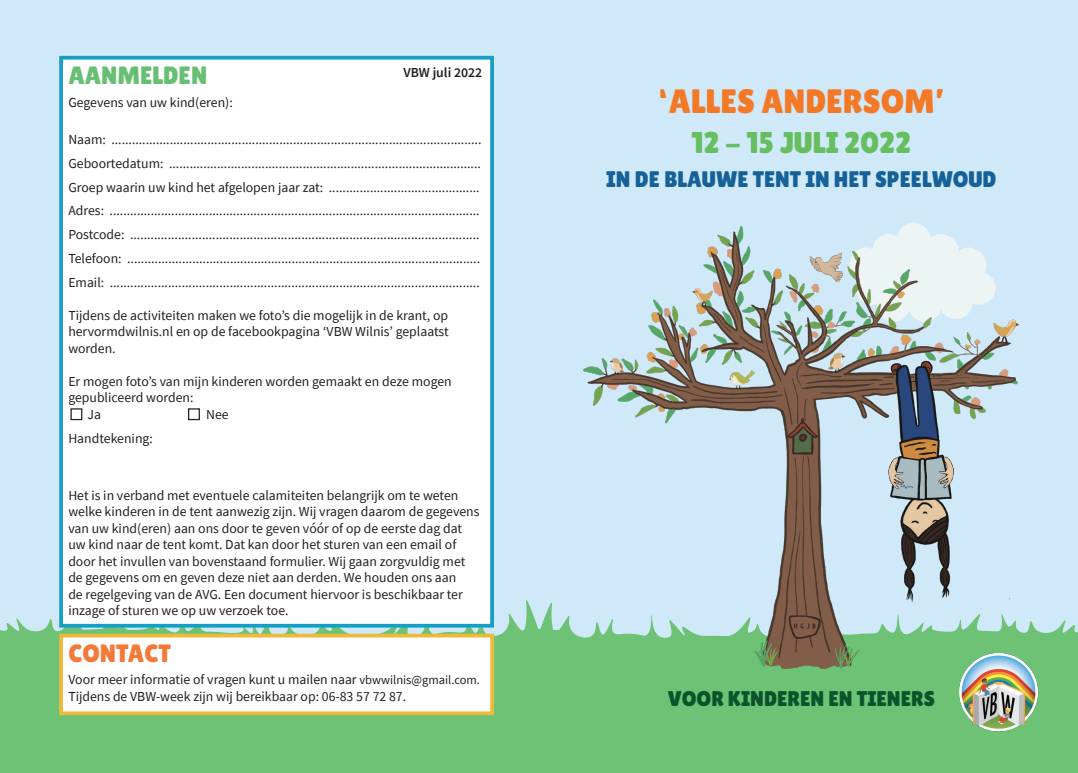
<style>
.page{position:relative;width:1078px;height:773px;background:#fff}
.page>*{position:absolute;margin:0;border:0;box-sizing:border-box;transform-origin:0 0}
.t1{font:33.75px "Lilita One";color:#f47927}
.t2{font:30px "Lilita One";color:#67be61}
.t3{font:25px "Lilita One";color:#66bf72}
.t4{font:25px "Lilita One";color:#f37939}
.t5{font:22.5px "Lilita One";color:#156198}
.t6{font:21.25px "Lilita One";color:#0b542b}
.t7{font:13.75px/16.5px "Source Sans Pro";color:#231f20}
.t8{font:600 13.75px "Source Sans Pro";color:#231f20}
.s1{font-size:12.5px}
</style>
<div class="page">
<div style="left:0;top:0;width:1077px;height:768px;background:#cfe9f8"></div>
<div style="left:540px;top:602px;width:537px;height:170px;background:#6ec275"></div>
<img style="left:583px;top:226px;width:434px;height:442px">
<img style="left:952px;top:653px;width:89px;height:80px">
<svg style="left:0;top:600px;width:539px;height:172px;background:#76c580"></svg>
<div style="left:535px;top:629px;width:12px;height:143px;background:#6ec275"></div>
<div style="left:59px;top:56px;width:435px;height:571px;background:#fff;border:4px solid #159fc5"></div>
<div style="left:188px;top:408px;width:12px;height:12px;border:1px solid #231f20"></div>
<div style="left:70px;top:408px;width:12px;height:12px;border:1px solid #231f20"></div>
<div style="left:59px;top:633px;width:435px;height:82px;background:#fff;border:4px solid #eeba3a"></div>
<div style="left:547px;top:630px;width:12px;height:142px;background:#6ec275"></div>
<p class="t3" style="left:68px;top:61px;width:140px">AANMELDEN</p>
<p class="t7" style="left:68px;top:94px;width:166px">Gegevens van uw kind(eren):</p>
<p class="t7" style="left:68px;top:131px;width:414px">Naam: ............................................................................................................</p>
<p class="t7" style="left:68px;top:155px;width:414px">Geboortedatum: ...........................................................................................</p>
<p class="t7" style="left:68px;top:179px;width:412px">Groep waarin uw kind het afgelopen jaar zat: ............................................</p>
<p class="t7" style="left:68px;top:202px;width:413px">Adres: ............................................................................................................</p>
<p class="t7" style="left:68px;top:226px;width:412px">Postcode: ......................................................................................................</p>
<p class="t7" style="left:68px;top:250px;width:413px">Telefoon: .......................................................................................................</p>
<p class="t7" style="left:68px;top:274px;width:413px">Email: ............................................................................................................</p>
<p class="t7" style="left:68px;top:307px;width:382px;text-align:justify">Tijdens de activiteiten maken we foto’s die mogelijk in de krant, op hervormdwilnis.nl en op de facebookpagina ‘VBW Wilnis’ geplaatst worden.</p>
<p class="t7" style="left:68px;top:373px;width:385px">Er mogen foto’s van mijn kinderen worden gemaakt en deze mogen gepubliceerd worden:</p>
<p class="t7" style="left:88px;top:406px;width:15px">Ja</p>
<p class="t7" style="left:206px;top:406px;width:24px">Nee</p>
<p class="t7" style="left:68px;top:430px;width:86px">Handtekening:</p>
<p class="t8" style="left:403px;top:63px;width:80px">VBW juli 2022</p>
<p class="t7" style="left:68px;top:487px;width:412px">Het is in verband met eventuele calamiteiten belangrijk om te weten welke kinderen in de tent aanwezig zijn. Wij vragen daarom de gegevens van uw kind(eren) aan ons door te geven vóór of op de eerste dag dat uw kind naar de tent komt. Dat kan door het sturen van een email of door het invullen van bovenstaand formulier. Wij gaan zorgvuldig met de gegevens om en geven deze niet aan derden. We houden ons aan<br>de regelgeving van de AVG. Een document hiervoor is beschikbaar ter inzage of sturen we op uw verzoek toe.</p>
<p class="t4" style="left:68px;top:638px;width:104px">CONTACT</p>
<p class="t7" style="left:68px;top:671px;width:413px">Voor meer informatie of vragen kunt u mailen naar <span class="s1">vbwwilnis@gmail.com.<br></span>Tijdens de VBW-week zijn wij bereikbaar op: 06-83 57 72 87.</p>
<p class="t1" style="left:657px;top:82px;width:289px">‘ALLES ANDERSOM’</p>
<p class="t2" style="left:691px;top:125px;width:221px">12 - 15 JULI 2022</p>
<p class="t5" style="left:606px;top:166px;width:391px">IN DE BLAUWE TENT IN HET SPEELWOUD</p>
<p class="t6" style="left:667px;top:686px;width:269px">VOOR KINDEREN EN TIENERS</p>
</div>
